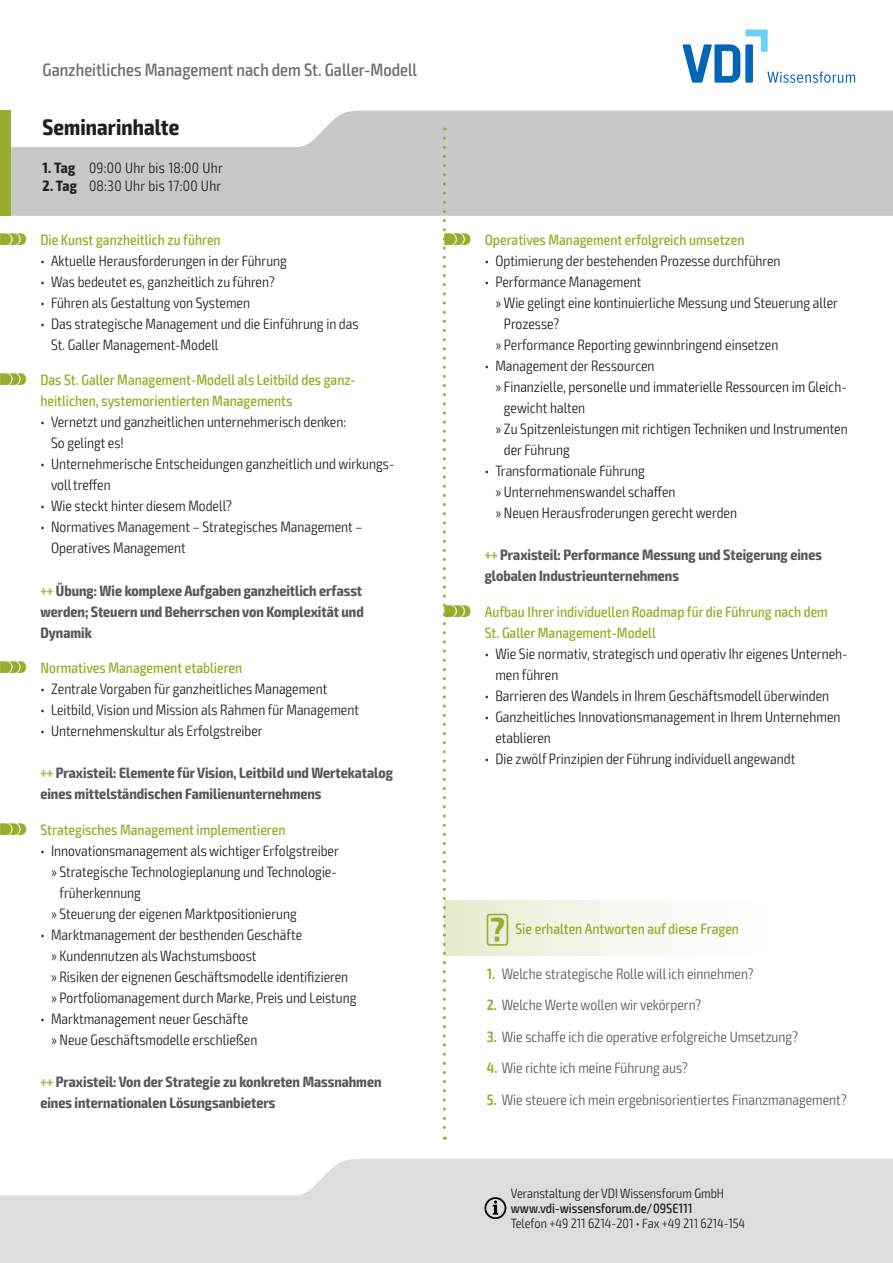
<style>
.page{position:relative;width:893px;height:1263px;background:#fff}
.page>*{position:absolute;margin:0;border:0;box-sizing:border-box;transform-origin:0 0}
.t1{font:700 condensed 22.5px "Exo 2";letter-spacing:.005em;color:#231f20}
.t2{font:500 condensed 18px "Exo 2";color:#6c6d70}
.t3{font:300 condensed 15px/21px "Exo 2";color:#231f20}
.t4{font:700 condensed 15px/21px "Exo 2";color:#57585a}
.t5{font:500 condensed 15px/21px "Exo 2";color:#9aac2c}
.t6{font:300 condensed 15px "Exo 2";color:#57585a}
.t7{font:300 condensed 15px "Exo 2";letter-spacing:.02em;color:#231f20}
.t8{font:300 condensed 13.5px "Exo 2";color:#231f20}
.t9{font:500 condensed 13.5px "Exo 2";color:#231f20}
.s1{font-weight:700}
.s2{font-family:"VDI Iconset S4 A Regular";font-weight:400;font-stretch:normal}
.s3{color:#abb852}
.s4{font-weight:600;color:#9aac2c}
</style>
<div class="page">
<svg style="left:0;top:1159px;width:893px;height:104px;background:#e0e1e3"></svg>
<svg style="left:11px;top:111px;width:882px;height:105px;background:#cdced0"></svg>
<div style="left:0;top:111px;width:11px;height:105px;background:#9aac2c"></div>
<svg style="left:484px;top:1197px;width:22px;height:22px"></svg>
<svg style="left:682px;top:30px;width:173px;height:53px"></svg>
<div style="left:446px;top:901px;width:445px;height:54px;background:linear-gradient(to right,#ebeed7,#fff)"></div>
<svg style="left:443px;top:138px;width:3px;height:1002px"></svg>
<p class="t2" style="left:43px;top:59px;width:376px">Ganzheitliches Management nach dem St. Galler-Modell</p>
<h1 class="t1" style="left:43px;top:113px;width:138px">Seminarinhalte</h1>
<p class="t7" style="left:43px;top:159px;width:182px"><span class="s1">1. Tag</span> 09:00 Uhr bis 18:00 Uhr</p>
<p class="t7" style="left:43px;top:177px;width:180px"><span class="s1">2. Tag</span> 08:30 Uhr bis 17:00 Uhr</p>
<p class="t5" style="left:0;top:229px;width:222px"><span class="s2">S</span> Die Kunst ganzheitlich zu führen</p>
<p class="t3" style="left:40px;top:250px;width:248px">• Aktuelle Herausforderungen in der Führung</p>
<p class="t3" style="left:40px;top:271px;width:236px">• Was bedeutet es, ganzheitlich zu führen?</p>
<p class="t3" style="left:40px;top:292px;width:211px">• Führen als Gestaltung von Systemen</p>
<p class="t3" style="left:51px;top:313px;width:309px;text-indent:-11px">• Das strategische Management und die Einführung in das<br>St. Galler Management-Modell</p>
<p class="t5" style="left:40px;top:370px;width:315px;text-indent:-40px"><span class="s2">S</span> Das St. Galler Management-Modell als Leitbild des ganz&shy;heitlichen, systemorientierten Managements</p>
<p class="t3" style="left:51px;top:412px;width:297px;text-indent:-11px">• Vernetzt und ganzheitlichen unternehmerisch denken:<br>So gelingt es!</p>
<p class="t3" style="left:51px;top:454px;width:345px;text-indent:-11px">• Unternehmerische Entscheidungen ganzheitlich und wirkungs&shy;voll treffen</p>
<p class="t3" style="left:40px;top:496px;width:193px">• Wie steckt hinter diesem Modell?</p>
<p class="t3" style="left:51px;top:517px;width:313px;text-indent:-11px">• Normatives Management – Strategisches Management –<br>Operatives Management</p>
<p class="t4" style="left:40px;top:580px;width:325px;text-align:justify"><span class="s3">+++</span> Übung: Wie komplexe Aufgaben ganzheitlich erfasst werden; Steuern und Beherrschen von Komplexität und Dynamik</p>
<p class="t5" style="left:0;top:658px;width:244px"><span class="s2">S</span> Normatives Management etablieren</p>
<p class="t3" style="left:40px;top:679px;width:288px">• Zentrale Vorgaben für ganzheitliches Management</p>
<p class="t3" style="left:40px;top:700px;width:320px">• Leitbild, Vision und Mission als Rahmen für Management</p>
<p class="t3" style="left:40px;top:721px;width:224px">• Unternehmenskultur als Erfolgstreiber</p>
<p class="t4" style="left:40px;top:763px;width:354px"><span class="s3">+++</span> Praxisteil: Elemente für Vision, Leitbild und Wertekatalog eines mittelständischen Familienunternehmens</p>
<p class="t5" style="left:0;top:820px;width:287px"><span class="s2">S</span> Strategisches Management implementieren</p>
<p class="t3" style="left:40px;top:841px;width:300px">• Innovationsmanagement als wichtiger Erfolgstreiber</p>
<p class="t3" style="left:51px;top:862px;width:286px">» Strategische Technologieplanung und Technologie-</p>
<p class="t3" style="left:60px;top:883px;width:83px">früherkennung</p>
<p class="t3" style="left:51px;top:904px;width:247px">» Steuerung der eigenen Marktpositionierung</p>
<p class="t3" style="left:51px;top:925px;width:307px;text-indent:-11px">• Marktmanagement der besthenden Geschäfte<br>» Kundennutzen als Wachstumsboost<br>» Risiken der eignenen Geschäftsmodelle identifizieren » Portfoliomanagement durch Marke, Preis und Leistung</p>
<p class="t3" style="left:51px;top:1009px;width:208px;text-indent:-11px">• Marktmanagement neuer Geschäfte » Neue Geschäftsmodelle erschließen</p>
<p class="t4" style="left:40px;top:1072px;width:343px"><span class="s3">+++</span> Praxisteil: Von der Strategie zu konkreten Massnahmen eines internationalen Lösungsanbieters</p>
<p class="t5" style="left:444px;top:229px;width:302px"><span class="s2">S</span> Operatives Management erfolgreich umsetzen</p>
<p class="t3" style="left:485px;top:250px;width:297px">• Optimierung der bestehenden Prozesse durchführen</p>
<p class="t3" style="left:485px;top:271px;width:158px">• Performance Management</p>
<p class="t3" style="left:495px;top:292px;width:344px">» Wie gelingt eine kontinuierliche Messung und Steuerung aller</p>
<p class="t3" style="left:504px;top:313px;width:57px">Prozesse?</p>
<p class="t3" style="left:495px;top:334px;width:285px">» Performance Reporting gewinnbringend einsetzen</p>
<p class="t3" style="left:485px;top:355px;width:171px">• Management der Ressourcen</p>
<p class="t3" style="left:495px;top:376px;width:353px">» Finanzielle, personelle und immaterielle Ressourcen im Gleich-</p>
<p class="t3" style="left:504px;top:397px;width:83px">gewicht halten</p>
<p class="t3" style="left:495px;top:418px;width:354px">» Zu Spitzenleistungen mit richtigen Techniken und Instrumenten</p>
<p class="t3" style="left:504px;top:439px;width:67px">der Führung</p>
<p class="t3" style="left:495px;top:460px;width:243px;text-indent:-11px">• Transformationale Führung<br>» Unternehmenswandel schaffen<br>» Neuen Herausfroderungen gerecht werden</p>
<p class="t4" style="left:485px;top:544px;width:339px"><span class="s3">+++</span> Praxisteil: Performance Messung und Steigerung eines globalen Industrieunternehmens</p>
<p class="t5" style="left:485px;top:601px;width:345px;text-indent:-40px"><span class="s2">S</span> Aufbau Ihrer individuellen Roadmap für die Führung nach dem<br>St. Galler Management-Modell</p>
<p class="t3" style="left:495px;top:643px;width:354px;text-indent:-11px">• Wie Sie normativ, strategisch und operativ Ihr eigenes Unterneh&shy;men führen</p>
<p class="t3" style="left:485px;top:685px;width:346px">• Barrieren des Wandels in Ihrem Geschäftsmodell überwinden</p>
<p class="t3" style="left:495px;top:706px;width:347px;text-indent:-11px">• Ganzheitliches Innovationsmanagement in Ihrem Unternehmen etablieren</p>
<p class="t3" style="left:485px;top:748px;width:312px">• Die zwölf Prinzipien der Führung individuell angewandt</p>
<p class="t5" style="left:487px;top:918px;width:254px"><span class="s2">?</span> Sie erhalten Antworten auf diese Fragen</p>
<p class="t6" style="left:487px;top:965px;width:268px"><span class="s4">1.</span> Welche strategische Rolle will ich einnehmen?</p>
<p class="t6" style="left:487px;top:996px;width:216px"><span class="s4">2.</span> Welche Werte wollen wir vekörpern?</p>
<p class="t6" style="left:487px;top:1028px;width:313px"><span class="s4">3.</span> Wie schaffe ich die operative erfolgreiche Umsetzung?</p>
<p class="t6" style="left:487px;top:1059px;width:203px"><span class="s4">4.</span> Wie richte ich meine Führung aus?</p>
<p class="t6" style="left:487px;top:1091px;width:361px"><span class="s4">5.</span> Wie steuere ich mein ergebnisorientiertes Finanzmanagement?</p>
<p class="t8" style="left:511px;top:1185px;width:215px">Veranstaltung der VDI Wissensforum GmbH</p>
<p class="t9" style="left:511px;top:1200px;width:183px">www.vdi-wissensforum.de/09SE111</p>
<p class="t8" style="left:511px;top:1215px;width:236px">Telefon +49 211 6214-201 • Fax +49 211 6214-154</p>
</div>
